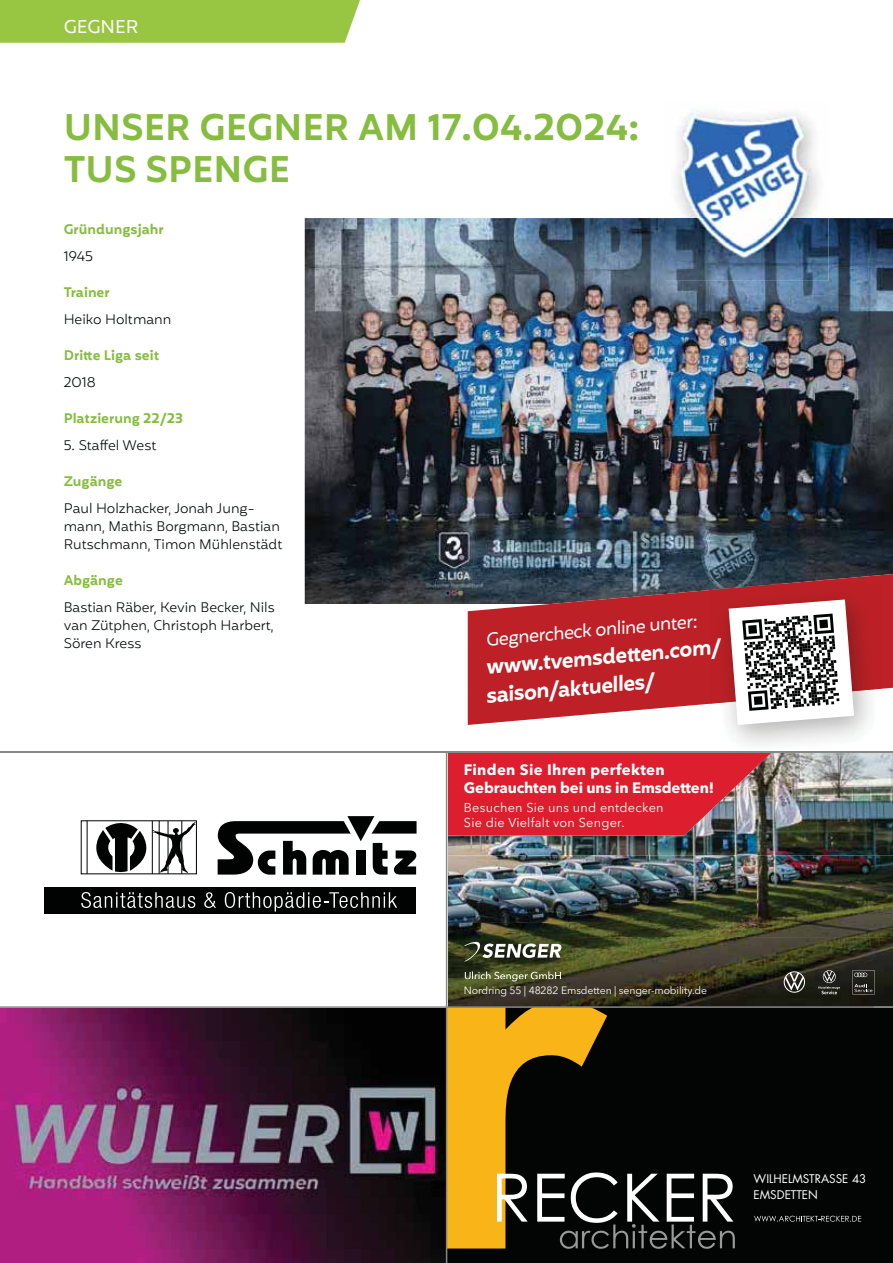
<style>
.page{position:relative;width:893px;height:1263px;background:#fff}
.page>*{position:absolute;margin:0;border:0;box-sizing:border-box;transform-origin:0 0}
.t1{font:600 36px/42px "Mohr";color:#86bd40}
.t2{font:600 21px/28.5px "Mohr";color:#fff}
.t3{font:18px "Mohr";color:#fff}
.t4{font:700 15px/18px "Avenir Next LT Pro";letter-spacing:-.01em;color:#fff}
.t5{font:300 13.5px/18px "Mohr";color:#040809}
.t6{font:600 13.5px "Mohr";color:#86bd40}
.t7{font:12.75px/15.3px "Avenir Next LT Pro";letter-spacing:.02em;color:#fff}
.t8{font:11.7px/16.2px "Futura Std";color:#fff}
.t9{font:10.5px "Avenir Next LT Pro";letter-spacing:-.01em;color:#fff}
</style>
<div class="page">
<img style="left:305px;top:218px;width:588px;height:386px">
<img style="left:666px;top:108px;width:162px;height:173px">
<img style="left:674px;top:109px;width:146px;height:153px">
<img style="left:0;top:1008px;width:446px;height:255px">
<img style="left:0;top:1184px;width:136px;height:60px">
<img style="left:447px;top:753px;width:446px;height:184px">
<img style="left:447px;top:937px;width:39px;height:69px">
<img style="left:539px;top:937px;width:354px;height:69px">
<img style="left:486px;top:982px;width:53px;height:24px">
<img style="left:465px;top:978px;width:96px;height:4px">
<svg style="left:784px;top:971px;width:21px;height:22px"></svg>
<svg style="left:818px;top:970px;width:22px;height:24px"></svg>
<svg style="left:852px;top:970px;width:23px;height:24px"></svg>
<svg style="left:447px;top:753px;width:358px;height:82px;background:#c93542"></svg>
<img style="left:449px;top:923px;width:131px;height:55px">
<img style="left:465px;top:971px;width:89px;height:7px">
<svg style="left:464px;top:940px;width:98px;height:21px"></svg>
<div style="left:0;top:0;width:360px;height:43px;background:#98c642"></div>
<div style="left:446px;top:1008px;width:447px;height:255px;background:#030404"></div>
<svg style="left:447px;top:1008px;width:288px;height:241px"></svg>
<svg style="left:754px;top:1216px;width:107px;height:5px"></svg>
<hr style="left:0;top:751px;width:893px;height:2px;background:#878786">
<hr style="left:0;top:1006px;width:892px;height:2px;background:#878786">
<hr style="left:446px;top:752px;width:1px;height:511px;background:#878786">
<svg style="left:468px;top:574px;width:425px;height:151px;background:#aa3a40"></svg>
<img style="left:771px;top:753px;width:110px;height:2px">
<img style="left:710px;top:753px;width:61px;height:2px">
<img style="left:710px;top:704px;width:171px;height:40px">
<img style="left:710px;top:584px;width:171px;height:120px">
<img style="left:710px;top:638px;width:11px;height:21px">
<svg style="left:729px;top:599px;width:125px;height:126px"></svg>
<div style="left:45px;top:887px;width:371px;height:26px;background:#010202"></div>
<svg style="left:81px;top:892px;width:114px;height:16px"></svg>
<svg style="left:204px;top:892px;width:12px;height:16px"></svg>
<svg style="left:225px;top:892px;width:172px;height:19px"></svg>
<svg style="left:218px;top:816px;width:199px;height:59px"></svg>
<svg style="left:83px;top:820px;width:114px;height:54px"></svg>
<h3 class="t3" style="left:64px;top:17px;width:76px">GEGNER</h3>
<h1 class="t1" style="left:64px;top:108px;width:577px">UNSER GEGNER AM 17.04.2024:<br>TUS SPENGE</h1>
<p class="t6" style="left:64px;top:223px;width:102px">Gründungsjahr</p>
<p class="t5" style="left:64px;top:248px;width:31px">1945</p>
<p class="t6" style="left:64px;top:286px;width:48px">Trainer</p>
<p class="t5" style="left:64px;top:311px;width:109px">Heiko Holtmann</p>
<p class="t6" style="left:64px;top:349px;width:97px">Dritte Liga seit</p>
<p class="t5" style="left:64px;top:374px;width:33px">2018</p>
<p class="t6" style="left:64px;top:412px;width:121px">Platzierung 22/23</p>
<p class="t5" style="left:64px;top:437px;width:94px">5. Staffel West</p>
<p class="t6" style="left:64px;top:475px;width:60px">Zugänge</p>
<p class="t5" style="left:64px;top:500px;width:220px">Paul Holzhacker, Jonah Jung&shy;mann, Mathis Borgmann, Bastian<br>Rutschmann, Timon Mühlenstädt</p>
<p class="t6" style="left:64px;top:574px;width:61px">Abgänge</p>
<p class="t5" style="left:64px;top:599px;width:212px;text-align:justify">Bastian Räber, Kevin Becker, Nils van Zütphen, Christoph Harbert, Sören Kress</p>
<h3 class="t3" style="left:485px;top:630px;width:213px;rotate:-5deg">Gegnercheck online unter:</h3>
<h2 class="t2" style="left:482px;top:654px;width:240px;rotate:-5deg">www.tvemsdett en.com/ saison/aktuelles/</h2>
<p class="t4" style="left:464px;top:761px;width:252px">Finden Sie Ihren perfekten<br>Gebrauchten bei uns in Emsdetten!</p>
<p class="t7" style="left:464px;top:801px;width:201px">Besuchen Sie uns und entdecken<br>Sie die Vielfalt von Senger.</p>
<p class="t9" style="left:464px;top:986px;width:245px">Nordring 55 | 48282 Emsdetten | senger-mobility.de</p>
<p class="t8" style="left:754px;top:1171px;width:114px">WILHELMSTRASSE 43<br>EMSDETTEN</p>
</div>
